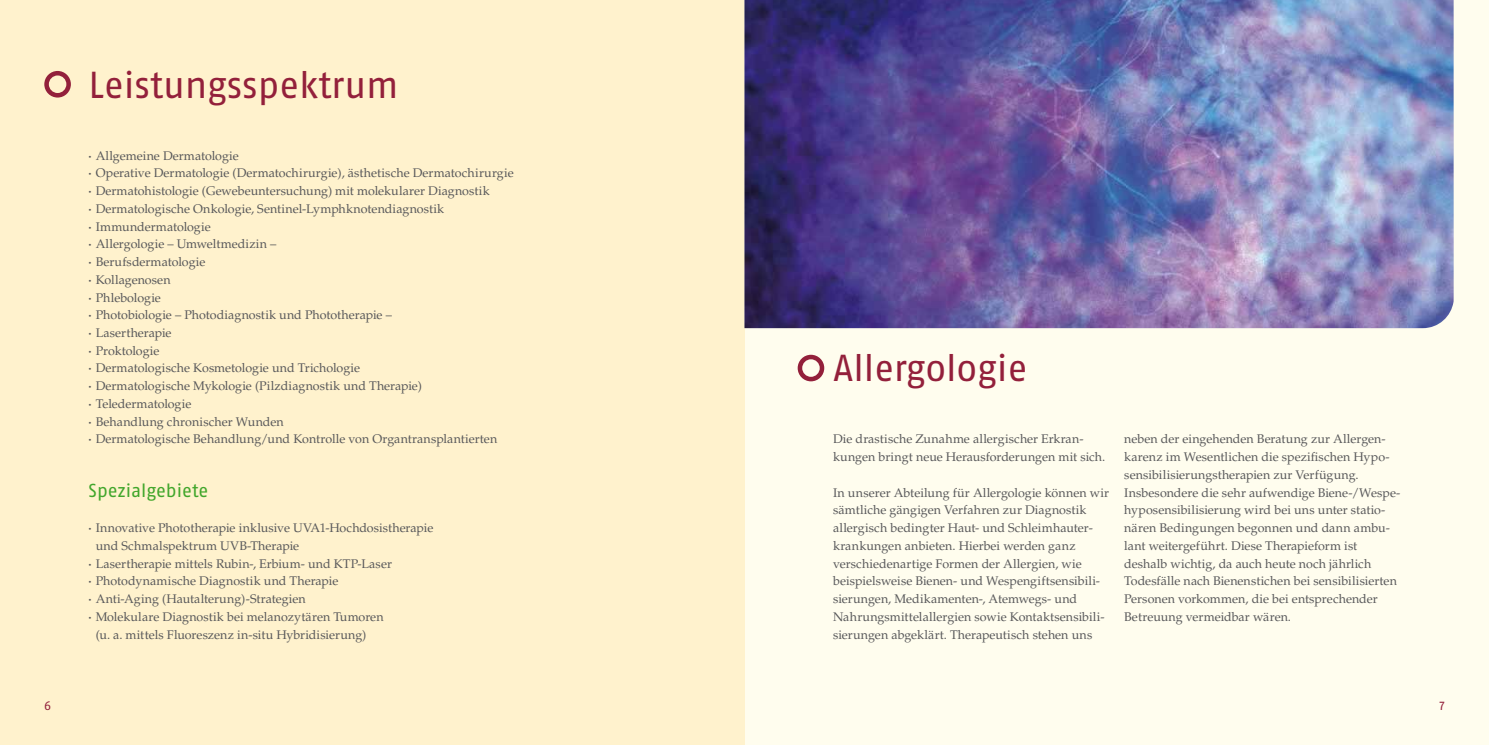
<style>
.page{position:relative;width:1489px;height:745px;background:#fff}
.page>*{position:absolute;margin:0;border:0;box-sizing:border-box;transform-origin:0 0}
.t1{font:37.5px "Fago Pro";color:#93203b}
.t2{font:18.75px "Fago Pro";color:#41a62b}
.t3{font:12.5px/17.8px "Palatino";color:#58585a}
.t4{font:12.5px "Fago Pro";color:#93203b}
.s1{font-weight:700}
</style>
<div class="page">
<div style="left:0;top:0;width:1488px;height:744px;background:#fffdee"></div>
<div style="left:0;top:0;width:744px;height:744px;background:#fff2cd"></div>
<svg style="left:797px;top:354px;width:27px;height:27px"></svg>
<svg style="left:44px;top:71px;width:27px;height:26px"></svg>
<img style="left:744px;top:0;width:709px;height:328px">
<h1 class="t1" style="left:89px;top:62px;width:311px">Leistungsspektrum</h1>
<p class="t3" style="left:89px;top:147px;width:426px"><span class="s1">·</span> Allgemeine Dermatologie<br><span class="s1">·</span> Operative Dermatologie (Dermatochirurgie), ästhetische Dermatochirurgie <span class="s1">·</span> Dermatohistologie (Gewebeuntersuchung) mit molekularer Diagnostik<br><span class="s1">·</span> Dermatologische Onkologie, Sentinel-Lymphknotendiagnostik<br><span class="s1">·</span> Immundermatologie<br><span class="s1">·</span> Allergologie – Umweltmedizin –<br><span class="s1">·</span> Berufsdermatologie<br><span class="s1">·</span> Kollagenosen<br><span class="s1">·</span> Phlebologie<br><span class="s1">·</span> Photobiologie – Photodiagnostik und Phototherapie –<br><span class="s1">·</span> Lasertherapie<br><span class="s1">·</span> Proktologie<br><span class="s1">·</span> Dermatologische Kosmetologie und Trichologie<br><span class="s1">·</span> Dermatologische Mykologie (Pilzdiagnostik und Therapie)<br><span class="s1">·</span> Teledermatologie<br><span class="s1">·</span> Behandlung chronischer Wunden<br><span class="s1">·</span> Dermatologische Behandlung/und Kontrolle von Organtransplantierten</p>
<h2 class="t2" style="left:89px;top:478px;width:121px">Spezialgebiete</h2>
<p class="t3" style="left:89px;top:519px;width:346px"><span class="s1">·</span> Innovative Phototherapie inklusive UVA1-Hochdosistherapie</p>
<p class="t3" style="left:96px;top:536px;width:205px">und Schmalspektrum UVB-Therapie</p>
<p class="t3" style="left:89px;top:554px;width:305px"><span class="s1">·</span> Lasertherapie mittels Rubin-, Erbium- und KTP-Laser</p>
<p class="t3" style="left:89px;top:572px;width:251px"><span class="s1">·</span> Photodynamische Diagnostik und Therapie</p>
<p class="t3" style="left:89px;top:589px;width:219px"><span class="s1">·</span> Anti-Aging (Hautalterung)-Strategien</p>
<p class="t3" style="left:89px;top:607px;width:296px"><span class="s1">·</span> Molekulare Diagnostik bei melanozytären Tumoren</p>
<p class="t3" style="left:96px;top:625px;width:272px">(u. a. mittels Fluoreszenz in-situ Hybridisierung)</p>
<h1 class="t1" style="left:833px;top:345px;width:196px">Allergologie</h1>
<p class="t3" style="left:833px;top:430px;width:274px">Die drastische Zunahme allergischer Erkran&shy;kungen bringt neue Herausforderungen mit sich.</p>
<p class="t3" style="left:833px;top:483px;width:277px">In unserer Abteilung für Allergologie können wir sämtliche gängigen Verfahren zur Diagnostik allergisch bedingter Haut- und Schleimhauter&shy;krankungen anbieten. Hierbei werden ganz verschiedenartige Formen der Allergien, wie beispielsweise Bienen- und Wespengiftsensibili&shy;sierungen, Medikamenten-, Atemwegs- und Nahrungsmittelallergien sowie Kontaktsensibili&shy;sierungen abgeklärt. Therapeutisch stehen uns</p>
<p class="t3" style="left:1124px;top:430px;width:277px">neben der eingehenden Beratung zur Allergen&shy;karenz im Wesentlichen die spezifischen Hypo&shy;sensibilisierungstherapien zur Verfügung.<br>Insbesondere die sehr aufwendige Biene-/Wespe&shy;hyposensibilisierung wird bei uns unter statio&shy;nären Bedingungen begonnen und dann ambu&shy;lant weitergeführt. Diese Therapieform ist deshalb wichtig, da auch heute noch jährlich Todesfälle nach Bienenstichen bei sensibilisierten Personen vorkommen, die bei entsprechender Betreuung vermeidbar wären.</p>
<p class="t4" style="left:44px;top:697px;width:9px">6</p>
<p class="t4" style="left:1439px;top:697px;width:7px">7</p>
</div>
